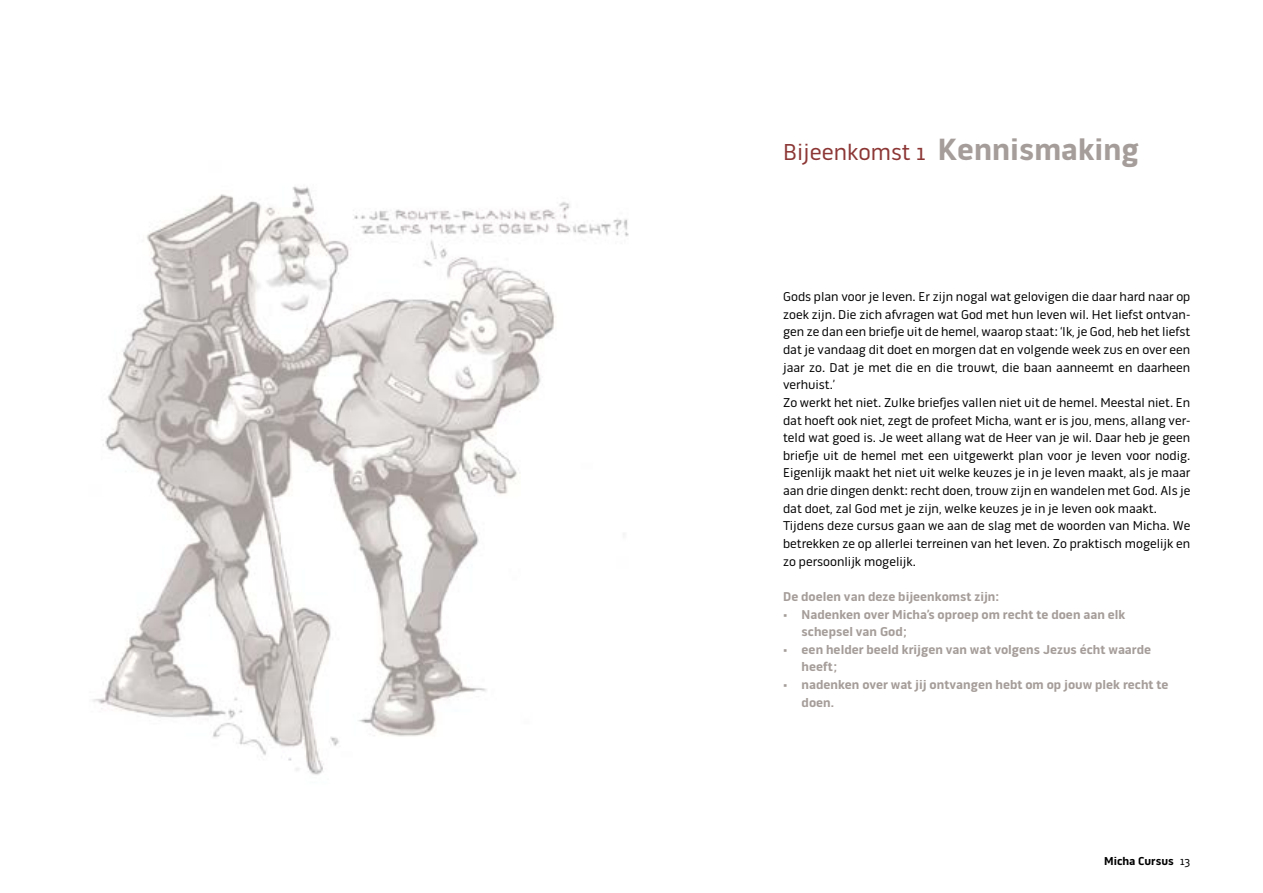
<style>
.page{position:relative;width:1263px;height:893px;background:#fff}
.page>*{position:absolute;margin:0;border:0;box-sizing:border-box;transform-origin:0 0}
.t1{font:23.55px "Pill Gothic 600 mg";color:#8c3735}
.t2{font:13.05px/17.7px "Pill Gothic OTC600 mg";color:#000}
.t3{font:700 13.05px/17.7px "Pill Gothic OTC600 mg";color:#a59d99}
.t4{font:700 11.7px "Pill Gothic OTC600 mg";color:#000}
.s1{font-weight:700;font-size:31.35px;color:#a59d99}
.s2{font-weight:400}
</style>
<div class="page">
<img style="left:93px;top:186px;width:536px;height:589px">
<h1 class="t1" style="left:783px;top:138px;width:357px">Bijeenkomst 1 <span class="s1">Kennismaking</span></h1>
<p class="t2" style="left:783px;top:288px;width:409px">Gods plan voor je leven. Er zijn nogal wat gelovigen die daar hard naar op zoek zijn. Die zich afvragen wat God met hun leven wil. Het liefst ontvan&shy;gen ze dan een briefje uit de hemel, waarop staat: ‘Ik, je God, heb het liefst dat je vandaag dit doet en morgen dat en volgende week zus en over een jaar zo. Dat je met die en die trouwt, die baan aanneemt en daarheen verhuist.’<br>Zo werkt het niet. Zulke briefjes vallen niet uit de hemel. Meestal niet. En dat hoeft ook niet, zegt de profeet Micha, want er is jou, mens, allang ver&shy;teld wat goed is. Je weet allang wat de Heer van je wil. Daar heb je geen briefje uit de hemel met een uitgewerkt plan voor je leven voor nodig.<br>Eigenlijk maakt het niet uit welke keuzes je in je leven maakt, als je maar aan drie dingen denkt: recht doen, trouw zijn en wandelen met God. Als je dat doet, zal God met je zijn, welke keuzes je in je leven ook maakt.<br>Tijdens deze cursus gaan we aan de slag met de woorden van Micha. We betrekken ze op allerlei terreinen van het leven. Zo praktisch mogelijk en zo persoonlijk mogelijk.</p>
<p class="t3" style="left:783px;top:588px;width:218px">De doelen van deze bijeenkomst zijn:</p>
<p class="t3" style="left:802px;top:605px;width:325px;text-indent:-19px">• Nadenken over Micha’s oproep om recht te doen aan elk schepsel van God;</p>
<p class="t3" style="left:802px;top:641px;width:351px;text-indent:-19px">• een helder beeld krijgen van wat volgens Jezus écht waarde heeft;</p>
<p class="t3" style="left:802px;top:676px;width:369px;text-indent:-19px">• nadenken over wat jij ontvangen hebt om op jouw plek recht te doen.</p>
<p class="t4" style="left:1104px;top:854px;width:88px">Micha Cursus <span class="s2">13</span></p>
</div>
